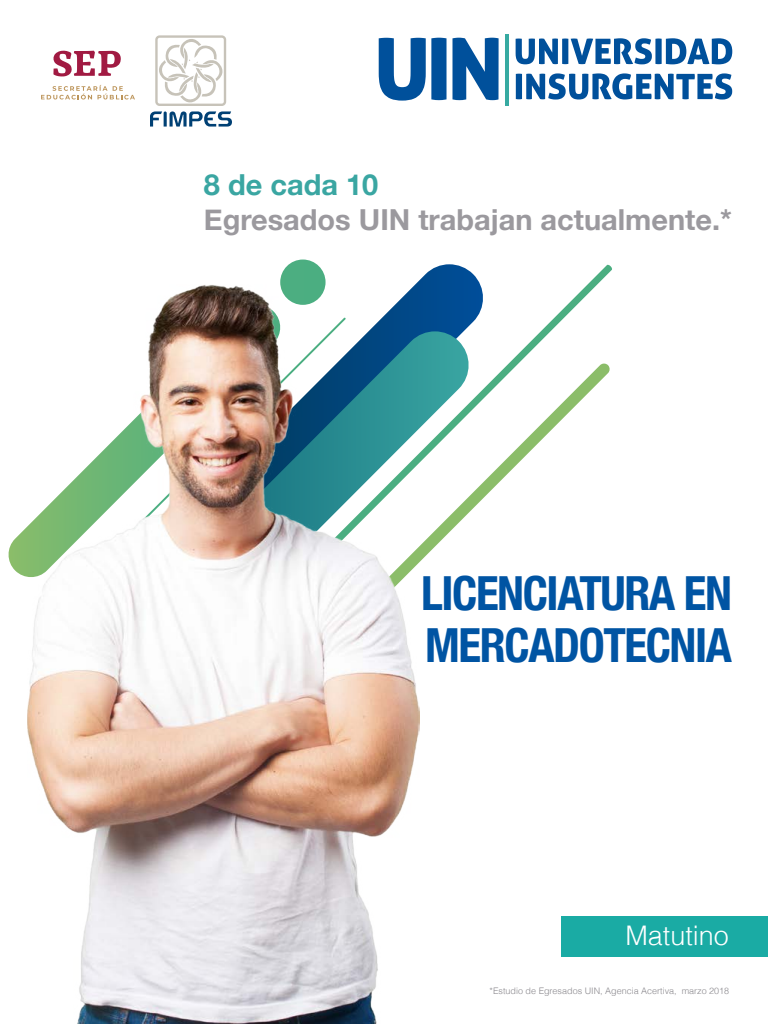
<style>
.page{position:relative;width:768px;height:1024px;background:#fff}
.page>*{position:absolute;margin:0;border:0;box-sizing:border-box;transform-origin:0 0}
.t1{font:700 condensed 47px/52px "Helvetica Neue";letter-spacing:-.03em;color:#0054a3}
.t2{font:700 28.9px "Helvetica Neue";color:#9b999e}
.t3{font:700 28.9px "Helvetica Neue";color:#3aa6a2}
.t4{font:300 27px "Helvetica";color:#fff}
.t5{font:300 9px "Helvetica";color:#89878c}
</style>
<div class="page">
<svg style="left:516px;top:38px;width:216px;height:26px"></svg>
<svg style="left:516px;top:73px;width:216px;height:27px"></svg>
<svg style="left:379px;top:38px;width:68px;height:63px"></svg>
<svg style="left:453px;top:38px;width:46px;height:62px"></svg>
<hr style="left:505px;top:34px;width:3px;height:72px;background:#37aaa1">
<svg style="left:415px;top:264px;width:197px;height:469px"></svg>
<svg style="left:8px;top:260px;width:318px;height:317px"></svg>
<svg style="left:150px;top:111px;width:82px;height:16px"></svg>
<div style="left:155px;top:35px;width:71px;height:71px;border:2px solid #c7c3b9;border-radius:3px"></div>
<svg style="left:159px;top:39px;width:64px;height:64px"></svg>
<img style="left:27px;top:285px;width:392px;height:739px">
<div style="left:561px;top:916px;width:206px;height:41px;background:#1aaba4"></div>
<svg style="left:53px;top:50px;width:68px;height:27px"></svg>
<svg style="left:41px;top:85px;width:94px;height:15px"></svg>
<h2 class="t3" style="left:204px;top:162px;width:176px">8 de cada 10</h2>
<h2 class="t2" style="left:204px;top:197px;width:529px">Egresados UIN trabajan actualmente.*</h2>
<h1 class="t1" style="left:421px;top:564px;width:312px">LICENCIATURA EN<br>MERCADOTECNIA</h1>
<h3 class="t4" style="left:625px;top:913px;width:105px">Matutino</h3>
<p class="t5" style="left:490px;top:984px;width:241px">*Estudio de Egresados UIN, Agencia Acertiva, marzo 2018</p>
</div>
